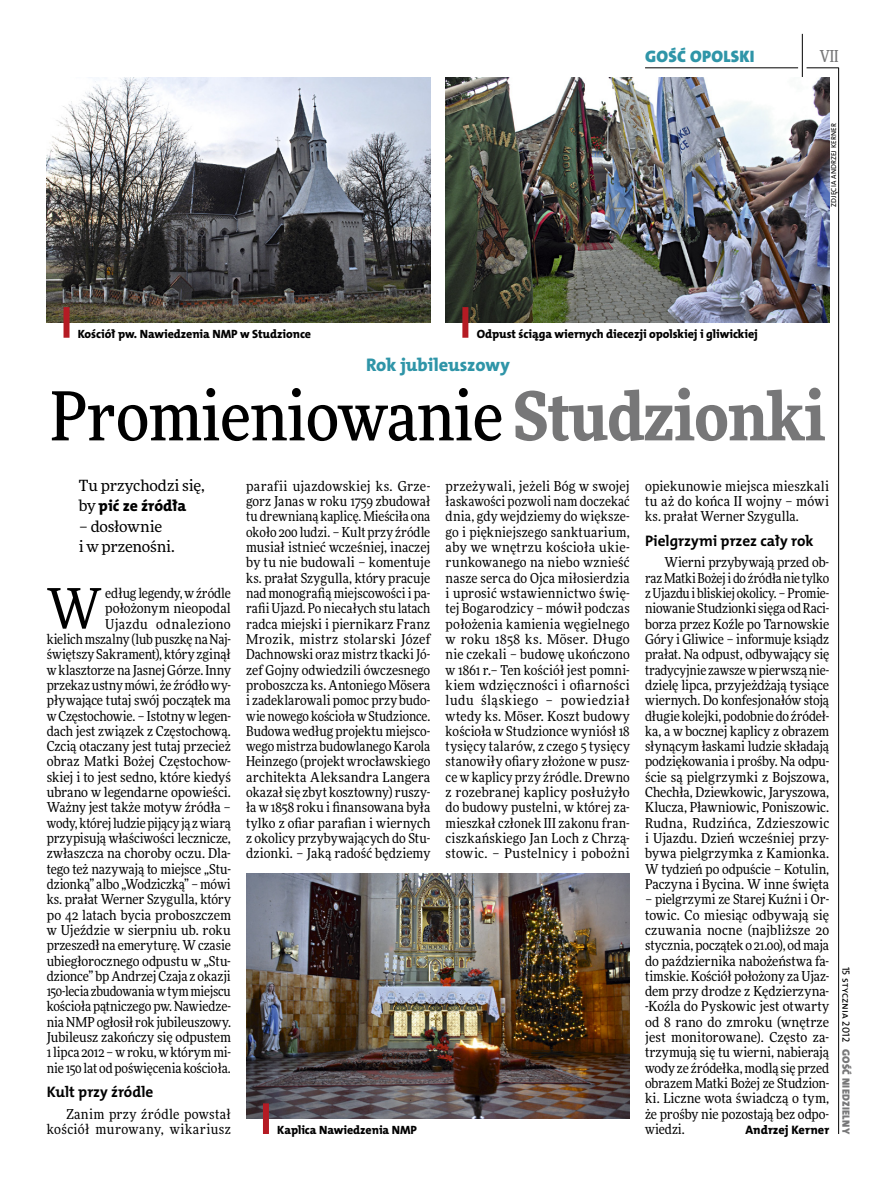
<style>
.page{position:relative;width:893px;height:1191px;background:#fff}
.page>*{position:absolute;margin:0;border:0;box-sizing:border-box;transform-origin:0 0}
.t1{font:500 67.5px "Freeday Narrow";letter-spacing:-.01em;color:#000}
.t2{font:55.95px "Freeday Narrow News";color:#000}
.t3{font:18.3px "The Mix HP8 Ex Bld";letter-spacing:-.005em;color:#2f95a8}
.t4{font:16.65px "The Mix HP9 Blk";letter-spacing:.02em;color:#2f95a8}
.t5{font:500 16.5px "Freeday Narrow";color:#777778;scale:.9 1}
.t6{font:15.75px "The Mix HP8 Ex Bld";letter-spacing:-.005em;color:#000}
.t7{font:15.45px/20.4px "Freeday News";letter-spacing:-.01em;color:#000}
.t8{font:15.3px "The Mix HP7 Bld";color:#000}
.t9{font:13.65px/15.3px "Freeday Narrow News";color:#000;text-align:justify}
.t10{font:13.65px/15.3px "Freeday Narrow News";letter-spacing:.025em;color:#000;text-align:right}
.t11{font:12.3px "The Mix HP8 Ex Bld";letter-spacing:.005em;color:#000}
.t12{font:12px "The Mix HP8 Ex Bld";letter-spacing:-.005em;color:#000}
.t13{font:10.5px "The Mix HP9 Blk";letter-spacing:.025em;color:#777778}
.t14{font:10.5px "The Mix HP5 Plain";color:#000}
.t15{font:7.2px "The Mix HP5 Plain";letter-spacing:.015em;color:#000}
.s1{font-weight:900;color:#777778}
.s2{font-family:"Freeday News";font-size:15.45px}
</style>
<div class="page">
<hr style="left:806px;top:68px;width:33px;height:1px;background:#000">
<hr style="left:645px;top:68px;width:153px;height:1px;background:#000">
<hr style="left:838px;top:68px;width:1px;height:1066px;background:#000">
<hr style="left:802px;top:34px;width:1px;height:43px;background:#000">
<img style="left:446px;top:77px;width:383px;height:245px">
<img style="left:246px;top:873px;width:384px;height:245px">
<img style="left:47px;top:77px;width:383px;height:245px">
<div style="left:462px;top:307px;width:6px;height:31px;background:#b51b24"></div>
<div style="left:64px;top:307px;width:6px;height:31px;background:#b51b24"></div>
<div style="left:263px;top:1103px;width:6px;height:31px;background:#b51b24"></div>
<p class="t4" style="left:645px;top:46px;width:111px">GOŚĆ OPOLSKI</p>
<p class="t12" style="left:78px;top:326px;width:235px">Kościół pw. Nawiedzenia NMP w Studzionce</p>
<p class="t12" style="left:477px;top:326px;width:283px">Odpust ściąga wiernych diecezji opolskiej i gliwickiej</p>
<p class="t5" style="left:820px;top:46px;width:22px">VII</p>
<p class="t15" style="left:829px;top:207px;width:84px;rotate:-90deg">zdjęcia Andrzej Kerner</p>
<h3 class="t3" style="left:366px;top:353px;width:145px">Rok jubileuszowy</h3>
<h1 class="t1" style="left:50px;top:374px;width:777px">Promieniowanie <span class="s1">Studzionki</span></h1>
<p class="t7" style="left:79px;top:475px;width:128px">Tu przychodzi się,</p>
<p class="t6" style="left:79px;top:496px;width:109px"><span class="s2">by</span> pić ze źródła</p>
<p class="t7" style="left:79px;top:515px;width:98px">– dosłownie<br>i w przenośni.</p>
<h2 class="t2" style="left:47px;top:574px;width:56px">W</h2>
<p class="t9" style="left:47px;top:585px;width:186px;text-align:right">edług legendy, w źródle położonym nieopodal<br>Ujazdu odnaleziono<br>kielich mszalny (lub puszkę na Naj&shy;świętszy Sakrament), który zginął w klasztorze na Jasnej Górze. Inny przekaz ustny mówi, że źródło wy&shy;pływające tutaj swój początek ma w Częstochowie. – Istotny w legen&shy;dach jest związek z Częstochową.<br>Czcią otaczany jest tutaj przecież obraz Matki Bożej Częstochow&shy;skiej i to jest sedno, które kiedyś ubrano w legendarne opowieści.<br>Ważny jest także motyw źródła – wody, której ludzie pijący ją z wiarą przypisują właściwości lecznicze, zwłaszcza na choroby oczu. Dla&shy;tego też nazywają to miejsce „Stu&shy;dzionką” albo „Wodziczką” – mówi ks. prałat Werner Szygulla, który po 42 latach bycia proboszczem w Ujeździe w sierpniu ub. roku przeszedł na emeryturę. W czasie ubiegłorocznego odpustu w „Stu&shy;dzionce” bp Andrzej Czaja z okazji<br>150-lecia zbudowania w tym miejscu kościoła pątniczego pw. Nawiedze&shy;nia NMP ogłosił rok jubileuszowy.<br>Jubileusz zakończy się odpustem<br>1 lipca 2012 – w roku, w którym mi&shy;nie 150 lat od poświęcenia kościoła.</p>
<p class="t8" style="left:47px;top:1081px;width:108px">Kult przy źródle</p>
<p class="t10" style="left:47px;top:1106px;width:186px">Zanim przy źródle powstał kościół murowany, wikariusz</p>
<p class="t9" style="left:246px;top:478px;width:186px">parafii ujazdowskiej ks. Grze&shy;gorz Janas w roku 1759 zbudował tu drewnianą kaplicę. Mieściła ona około 200 ludzi. – Kult przy źródle musiał istnieć wcześniej, inaczej by tu nie budowali – komentuje ks. prałat Szygulla, który pracuje nad monografią miejscowości i pa&shy;rafii Ujazd. Po niecałych stu latach radca miejski i piernikarz Franz Mrozik, mistrz stolarski Józef Dachnowski oraz mistrz tkacki Jó&shy;zef Gojny odwiedzili ówczesnego proboszcza ks. Antoniego Mösera i zadeklarowali pomoc przy budo&shy;wie nowego kościoła w Studzionce.<br>Budowa według projektu miejsco&shy;wego mistrza budowlanego Karola Heinzego (projekt wrocławskiego architekta Aleksandra Langera okazał się zbyt kosztowny) ruszy&shy;ła w 1858 roku i finansowana była tylko z ofiar parafian i wiernych z okolicy przybywających do Stu&shy;dzionki. – Jaką radość będziemy</p>
<p class="t9" style="left:446px;top:478px;width:186px">przeżywali, jeżeli Bóg w swojej łaskawości pozwoli nam doczekać dnia, gdy wejdziemy do większe&shy;go i piękniejszego sanktuarium, aby we wnętrzu kościoła ukie&shy;runkowanego na niebo wznieść nasze serca do Ojca miłosierdzia i uprosić wstawiennictwo świę&shy;tej Bogarodzicy – mówił podczas położenia kamienia węgielnego w roku 1858 ks. Möser. Długo nie czekali – budowę ukończono w 1861 r.– Ten kościół jest pomni&shy;kiem wdzięczności i ofiarności ludu śląskiego – powiedział wtedy ks. Möser. Koszt budowy kościoła w Studzionce wyniósł 18 tysięcy talarów, z czego 5 tysięcy stanowiły ofiary złożone w pusz&shy;ce w kaplicy przy źródle. Drewno z rozebranej kaplicy posłużyło do budowy pustelni, w której za&shy;mieszkał członek III zakonu fran&shy;ciszkańskiego Jan Loch z Chrzą&shy;stowic. – Pustelnicy i pobożni</p>
<p class="t9" style="left:645px;top:478px;width:186px">opiekunowie miejsca mieszkali tu aż do końca II wojny – mówi ks. prałat Werner Szygulla.</p>
<p class="t8" style="left:645px;top:530px;width:170px">Pielgrzymi przez cały rok</p>
<p class="t9" style="left:645px;top:555px;width:186px;text-indent:20px">Wierni przybywają przed ob&shy;raz Matki Bożej i do źródła nie tylko z Ujazdu i bliskiej okolicy. – Promie&shy;niowanie Studzionki sięga od Raci&shy;borza przez Koźle po Tarnowskie Góry i Gliwice – informuje ksiądz prałat. Na odpust, odbywający się tradycyjnie zawsze w pierwszą nie&shy;dzielę lipca, przyjeżdżają tysiące wiernych. Do konfesjonałów stoją długie kolejki, podobnie do źródeł&shy;ka, a w bocznej kaplicy z obrazem słynącym łaskami ludzie składają podziękowania i prośby. Na odpu&shy;ście są pielgrzymki z Bojszowa, Chechła, Dziewkowic, Jaryszowa, Klucza, Pławniowic, Poniszowic.<br>Rudna, Rudzińca, Zdzieszowic i Ujazdu. Dzień wcześniej przy&shy;bywa pielgrzymka z Kamionka.<br>W tydzień po odpuście – Kotulin, Paczyna i Bycina. W inne święta</p>
<p class="t9" style="left:645px;top:891px;width:186px">– pielgrzymi ze Starej Kuźni i Or&shy;towic. Co miesiąc odbywają się czuwania nocne (najbliższe 20 stycznia, początek o 21.00), od maja do października nabożeństwa fa&shy;timskie. Kościół położony za Ujaz&shy;dem przy drodze z Kędzierzyna--Koźla do Pyskowic jest otwarty od 8 rano do zmroku (wnętrze jest monitorowane). Często za&shy;trzymują się tu wierni, nabierają wody ze źródełka, modlą się przed obrazem Matki Bożej ze Studzion&shy;ki. Liczne wota świadczą o tym, że prośby nie pozostają bez odpo&shy;wiedzi.</p>
<p class="t11" style="left:745px;top:1122px;width:85px">Andrzej Kerner</p>
<p class="t12" style="left:277px;top:1122px;width:141px">Kaplica Nawiedzenia NMP</p>
<p class="t14" style="left:853px;top:966px;width:77px;rotate:90deg">15 stycznia 2012</p>
<p class="t13" style="left:853px;top:1049px;width:86px;rotate:90deg">GOŚĆ NIEDZIELNY</p>
</div>
